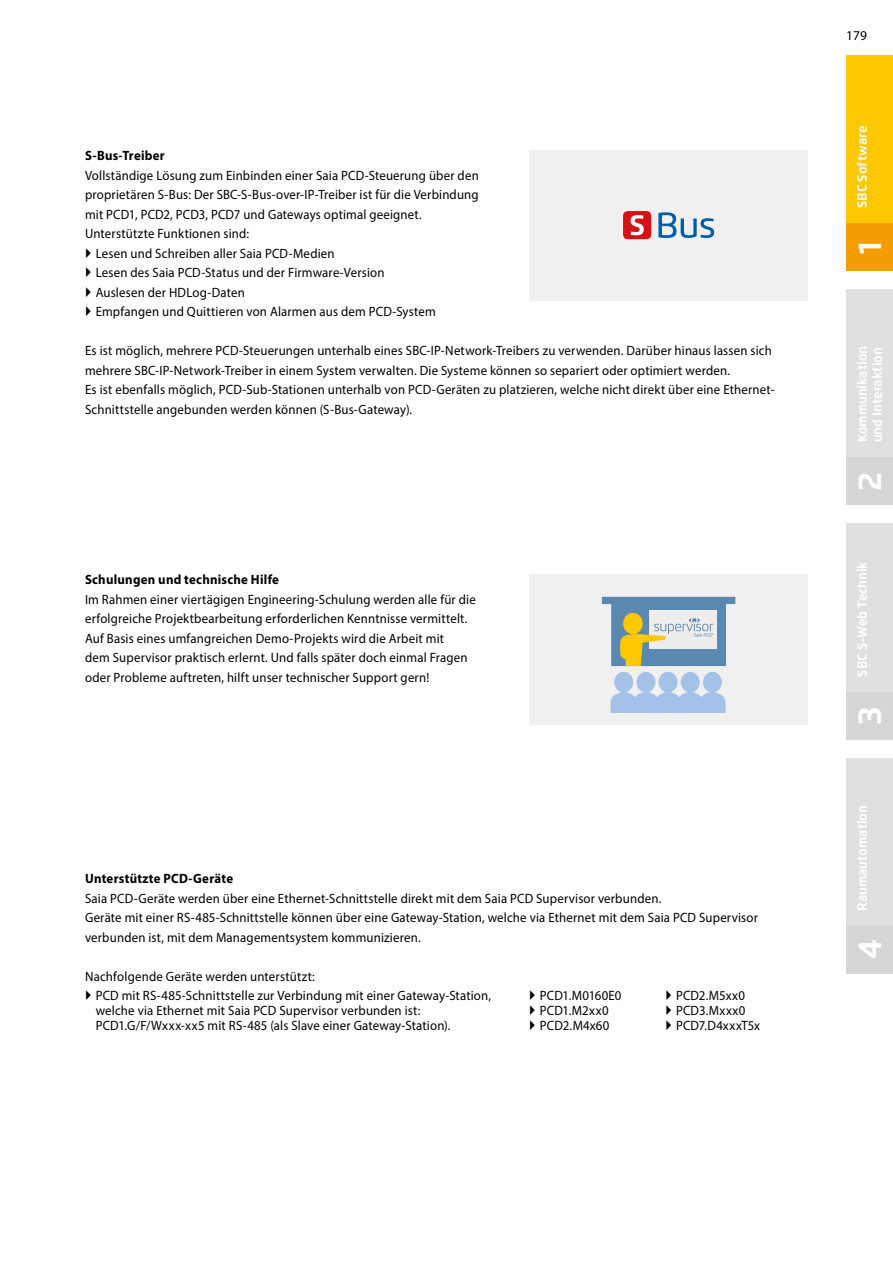
<style>
.page{position:relative;width:893px;height:1263px;background:#fff}
.page>*{position:absolute;margin:0;border:0;box-sizing:border-box;transform-origin:0 0}
.t1{font:700 33px "Flexo";color:#fff}
.Grundtext__regular_9{font:13.5px/19.5px "Myriad Pro";letter-spacing:.015em;color:#000;scale:.95 1}
.Grundtext__bold__9_1{font:700 13.5px "Myriad Pro";letter-spacing:.02em;color:#000;scale:.95 1}
.Grundtext__regular_9-2{font:13.5px "Myriad Pro";letter-spacing:.015em;color:#000}
.t2{font:700 13.2px/15px "Flexo";color:#fff}
</style>
<div class="page">
<div style="left:846px;top:55px;width:47px;height:216px;background:#fec800"></div>
<div style="left:846px;top:223px;width:47px;height:48px;background:#f59c00"></div>
<div style="left:846px;top:289px;width:47px;height:216px;background:#e0e0df"></div>
<div style="left:846px;top:458px;width:47px;height:47px;background:#d6d6d6"></div>
<div style="left:846px;top:524px;width:47px;height:215px;background:#e0e0df"></div>
<div style="left:846px;top:692px;width:47px;height:47px;background:#d6d6d6"></div>
<div style="left:846px;top:758px;width:47px;height:215px;background:#e0e0df"></div>
<div style="left:846px;top:926px;width:47px;height:47px;background:#d6d6d6"></div>
<div style="left:529px;top:574px;width:279px;height:151px;background:#f0f0f0"></div>
<div style="left:529px;top:150px;width:279px;height:150px;background:#f0f0f0"></div>
<div style="left:623px;top:211px;width:28px;height:28px;background:#d51317;border-radius:5px"></div>
<svg style="left:658px;top:212px;width:56px;height:26px"></svg>
<svg style="left:631px;top:215px;width:13px;height:20px"></svg>
<svg style="left:611px;top:672px;width:115px;height:41px"></svg>
<svg style="left:602px;top:597px;width:133px;height:69px"></svg>
<p class="Grundtext__bold__9_1" style="left:85px;top:147px;width:85px">S-Bus-Treiber</p>
<p class="Grundtext__regular_9" style="left:85px;top:165px;width:416px">Vollständige Lösung zum Einbinden einer Saia PCD-Steuerung über den proprietären S-Bus: Der SBC-S-Bus-over-IP-Treiber ist für die Verbindung mit PCD1, PCD2, PCD3, PCD7 und Gateways optimal geeignet.<br>Unterstützte Funktionen sind:</p>
<p class="Grundtext__regular_9" style="left:96px;top:243px;width:253px">Lesen und Schreiben aller Saia PCD-Medien</p>
<p class="Grundtext__regular_9" style="left:96px;top:263px;width:306px">Lesen des Saia PCD-Status und der Firmware-Version</p>
<p class="Grundtext__regular_9" style="left:96px;top:282px;width:158px">Auslesen der HDLog-Daten</p>
<p class="Grundtext__regular_9" style="left:96px;top:302px;width:360px">Empfangen und Quittieren von Alarmen aus dem PCD-System</p>
<p class="Grundtext__regular_9" style="left:85px;top:341px;width:727px">Es ist möglich, mehrere PCD-Steuerungen unterhalb eines SBC-IP-Network-Treibers zu verwenden. Darüber hinaus lassen sich mehrere SBC-IP-Network-Treiber in einem System verwalten. Die Systeme können so separiert oder optimiert werden.<br>Es ist ebenfalls möglich, PCD-Sub-Stationen unterhalb von PCD-Geräten zu platzieren, welche nicht direkt über eine Ethernet-Schnittstelle angebunden werden können (S-Bus-Gateway).</p>
<p class="Grundtext__bold__9_1" style="left:85px;top:571px;width:206px">Schulungen und technische Hilfe</p>
<p class="Grundtext__regular_9" style="left:85px;top:589px;width:413px">Im Rahmen einer viertägigen Engineering-Schulung werden alle für die erfolgreiche Projektbearbeitung erforderlichen Kenntnisse vermittelt.<br>Auf Basis eines umfangreichen Demo-Projekts wird die Arbeit mit<br>dem Supervisor praktisch erlernt. Und falls später doch einmal Fragen oder Probleme auftreten, hilft unser technischer Support gern!</p>
<p class="Grundtext__bold__9_1" style="left:85px;top:870px;width:157px">Unterstützte PCD-Geräte</p>
<p class="Grundtext__regular_9" style="left:85px;top:888px;width:710px">Saia PCD-Geräte werden über eine Ethernet-Schnittstelle direkt mit dem Saia PCD Supervisor verbunden.<br>Geräte mit einer RS-485-Schnittstelle können über eine Gateway-Station, welche via Ethernet mit dem Saia PCD Supervisor verbunden ist, mit dem Managementsystem kommunizieren.</p>
<p class="Grundtext__regular_9" style="left:85px;top:966px;width:243px">Nachfolgende Geräte werden unterstützt:</p>
<p class="Grundtext__regular_9" style="left:96px;top:988px;width:418px;line-height:15px">PCD mit RS-485-Schnittstelle zur Verbindung mit einer Gateway-Station, welche via Ethernet mit Saia PCD Supervisor verbunden ist:<br>PCD1.G/F/Wxxx-xx5 mit RS-485 (als Slave einer Gateway-Station).</p>
<p class="Grundtext__regular_9" style="left:540px;top:986px;width:87px">PCD1.M0160E0</p>
<p class="Grundtext__regular_9" style="left:540px;top:1001px;width:74px">PCD1.M2xx0</p>
<p class="Grundtext__regular_9" style="left:540px;top:1016px;width:75px">PCD2.M4x60</p>
<p class="Grundtext__regular_9" style="left:676px;top:986px;width:74px">PCD2.M5xx0</p>
<p class="Grundtext__regular_9" style="left:676px;top:1001px;width:74px">PCD3.Mxxx0</p>
<p class="Grundtext__regular_9" style="left:676px;top:1016px;width:90px">PCD7.D4xxxT5x</p>
<p class="Grundtext__regular_9-2" style="left:846px;top:27px;width:22px">179</p>
<p class="t2" style="left:855px;top:208px;width:84px;rotate:-90deg">SBC Software</p>
<h1 class="t1" style="left:850px;top:254px;width:14px;rotate:-90deg">1</h1>
<p class="t2" style="left:855px;top:442px;width:98px;rotate:-90deg">Kommunikation und Interaktion</p>
<h1 class="t1" style="left:850px;top:491px;width:20px;rotate:-90deg">2</h1>
<p class="t2" style="left:855px;top:676px;width:117px;rotate:-90deg">SBC S-Web Technik</p>
<h1 class="t1" style="left:850px;top:725px;width:20px;rotate:-90deg">3</h1>
<p class="t2" style="left:855px;top:911px;width:107px;rotate:-90deg">Raumautomation</p>
<h1 class="t1" style="left:850px;top:959px;width:21px;rotate:-90deg">4</h1>
</div>
